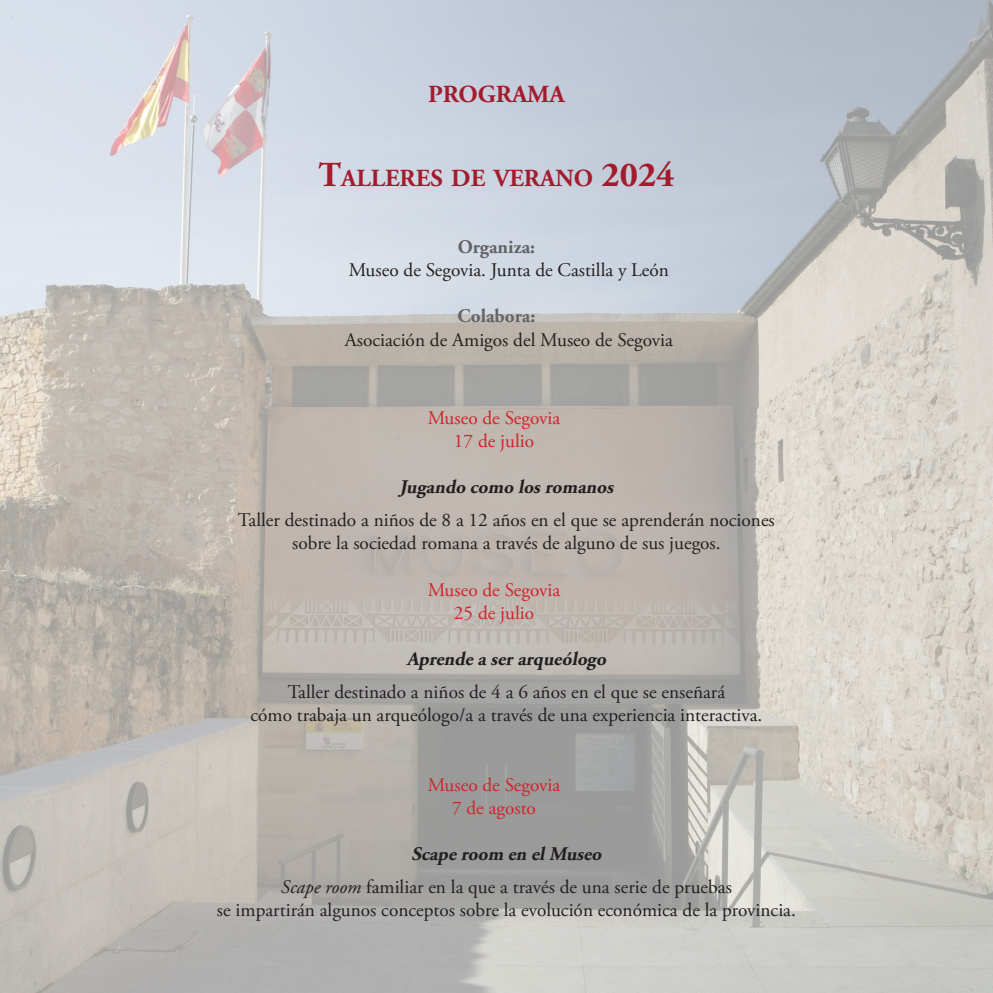
<style>
.page{position:relative;width:993px;height:993px;background:#fff}
.page>*{position:absolute;margin:0;border:0;box-sizing:border-box;transform-origin:0 0}
.t1{font:700 24.5px "Adobe Garamond Pro";color:#a21c2e}
.t2{font:19.25px "Adobe Garamond Pro";color:#231f20}
.t3{font:19.25px "Adobe Garamond Pro";letter-spacing:-.01em;color:#d1232a}
.t4{font:italic 700 19.25px "Adobe Garamond Pro";color:#231f20}
.t5{font:700 19.25px "Adobe Garamond Pro";color:#636366}
.s1{font-size:35px}
.s2{font-style:italic}
</style>
<div class="page">
<img style="left:0;top:0;width:992px;height:992px">
<p class="t1" style="left:428px;top:80px;width:138px">PROGRAMA</p>
<p class="t1" style="left:318px;top:164px;width:357px"><span class="s1">T</span>ALLERES DE VERANO <span class="s1">2024</span></p>
<p class="t5" style="left:457px;top:236px;width:79px">Organiza:</p>
<p class="t2" style="left:348px;top:258px;width:322px">Museo de Segovia. Junta de Castilla y León</p>
<p class="t5" style="left:457px;top:305px;width:79px">Colabora:</p>
<p class="t2" style="left:345px;top:328px;width:329px">Asociación de Amigos del Museo de Segovia</p>
<p class="t3" style="left:427px;top:406px;width:134px">Museo de Segovia</p>
<p class="t3" style="left:454px;top:429px;width:82px">17 de julio</p>
<p class="t4" style="left:399px;top:475px;width:219px">Jugando como losromanos</p>
<p class="t2" style="left:238px;top:508px;width:538px">Taller destinado a niños de 8 a 12 años en el que se aprenderán nociones</p>
<p class="t2" style="left:292px;top:531px;width:430px">sobre la sociedad romana a través de alguno de sus juegos.</p>
<p class="t3" style="left:427px;top:577px;width:134px">Museo de Segovia</p>
<p class="t3" style="left:454px;top:601px;width:82px">25 de julio</p>
<p class="t4" style="left:406px;top:647px;width:205px">Aprende a serarqueólogo</p>
<p class="t2" style="left:287px;top:680px;width:439px">Taller destinado a niños de 4 a 6 años en el que se enseñará</p>
<p class="t2" style="left:250px;top:703px;width:513px">cómo trabaja un arqueólogo/a a través de una experiencia interactiva.</p>
<p class="t3" style="left:427px;top:772px;width:134px">Museo de Segovia</p>
<p class="t3" style="left:452px;top:795px;width:85px">7 de agosto</p>
<p class="t4" style="left:411px;top:842px;width:196px">Scape room en elMuseo</p>
<p class="t2" style="left:281px;top:875px;width:452px"><span class="s2">Scape room</span> familiar en la que a través de una serie de pruebas</p>
<p class="t2" style="left:217px;top:898px;width:580px">se impartirán algunos conceptos sobre la evolución económica de la provincia.</p>
</div>
